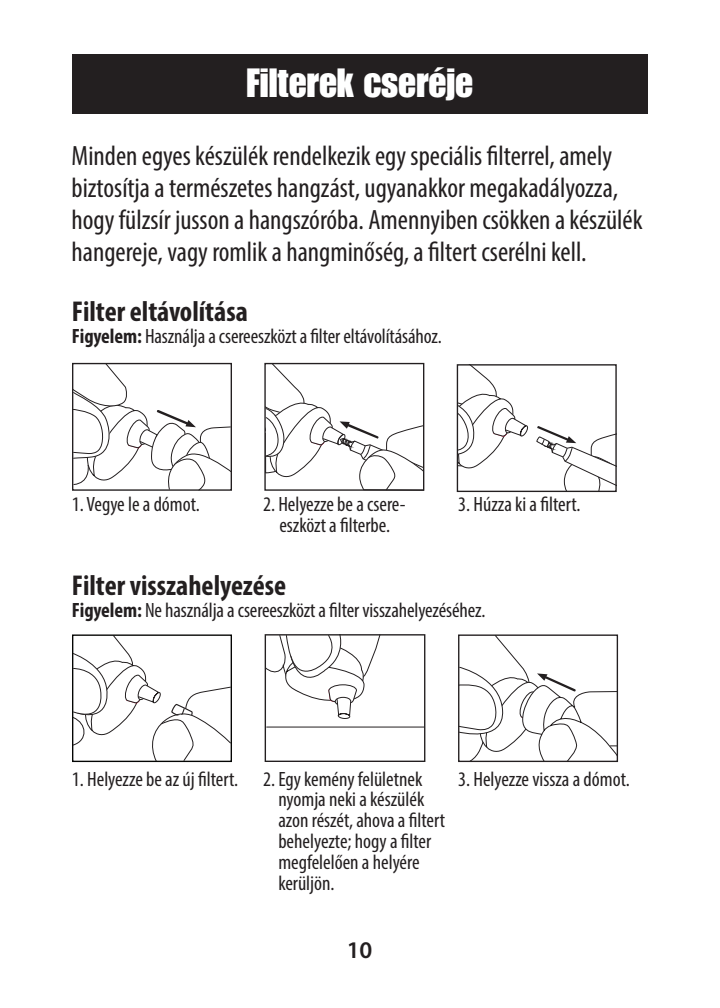
<style>
.page{position:relative;width:720px;height:1008px;background:#fff}
.page>*{position:absolute;margin:0;border:0;box-sizing:border-box;transform-origin:0 0}
.t1{font:40px "Impact";color:#fff}
.body_text{font:700 condensed 28.8px "Myriad Pro";color:#231f20}
._2__TEXT{font:condensed 28px/32px "Myriad Pro";color:#231f20}
.t2{font:600 24px "Myriad Pro";color:#231f20}
.body_text-2{font:condensed 20.8px/20.8px "Myriad Pro";letter-spacing:-.005em;color:#231f20;text-align:center}
.s1{font-weight:700}
</style>
<div class="page">
<div style="left:72px;top:54px;width:576px;height:60px;background:#231f20"></div>
<svg style="left:266px;top:365px;width:156px;height:124px"></svg>
<div style="left:264px;top:363px;width:160px;height:128px;border:1px solid #231f20"></div>
<svg style="left:459px;top:366px;width:156px;height:124px"></svg>
<div style="left:457px;top:364px;width:160px;height:128px;border:1px solid #231f20"></div>
<svg style="left:74px;top:365px;width:156px;height:124px"></svg>
<div style="left:72px;top:363px;width:160px;height:128px;border:1px solid #231f20"></div>
<svg style="left:74px;top:636px;width:156px;height:124px"></svg>
<div style="left:72px;top:634px;width:160px;height:128px;border:1px solid #040503"></div>
<svg style="left:267px;top:636px;width:156px;height:92px"></svg>
<div style="left:265px;top:634px;width:160px;height:128px;border:1px solid #231f20"></div>
<svg style="left:460px;top:636px;width:156px;height:124px"></svg>
<div style="left:458px;top:634px;width:160px;height:128px;border:1px solid #231f20"></div>
<p class="t1" style="left:247px;top:60px;width:228px">Filterek cseréje</p>
<p class="_2__TEXT" style="left:72px;top:139px;width:573px">Minden egyes készülék rendelkezik egy speciális filterrel, amely biztosítja a természetes hangzást, ugyanakkor megakadályozza, hogy fülzsír jusson a hangszóróba. Amennyiben csökken a készülék hangereje, vagy romlik a hangminőség, a filtert cserélni kell.</p>
<p class="body_text" style="left:72px;top:294px;width:177px">Filter eltávolítása</p>
<p class="body_text-2" style="left:72px;top:326px;width:371px"><span class="s1">Figyelem:</span> Használja a csereeszközt a filter eltávolításához.</p>
<p class="body_text-2" style="left:72px;top:494px;width:129px">1. Vegye le a dómot.</p>
<p class="body_text-2" style="left:263px;top:494px;width:144px">2. Helyezze be a csere&shy;eszközt a filterbe.</p>
<p class="body_text-2" style="left:458px;top:494px;width:124px">3. Húzza ki a filtert.</p>
<p class="body_text" style="left:72px;top:567px;width:216px">Filter visszahelyezése</p>
<p class="body_text-2" style="left:72px;top:600px;width:415px"><span class="s1">Figyelem:</span> Ne használja a csereeszközt a filter visszahelyezéséhez.</p>
<p class="body_text-2" style="left:72px;top:768px;width:168px">1. Helyezze be az új filtert.</p>
<p class="body_text-2" style="left:458px;top:768px;width:173px">3. Helyezze vissza a dómot.</p>
<p class="body_text-2" style="left:278px;top:768px;width:168px;text-align:left;text-indent:-15px">2. Egy kemény felületnek nyomja neki a készülék azon részét, ahova a filtert behelyezte; hogy a filter megfelelően a helyére kerüljön.</p>
<p class="t2" style="left:347px;top:934px;width:27px">10</p>
</div>
